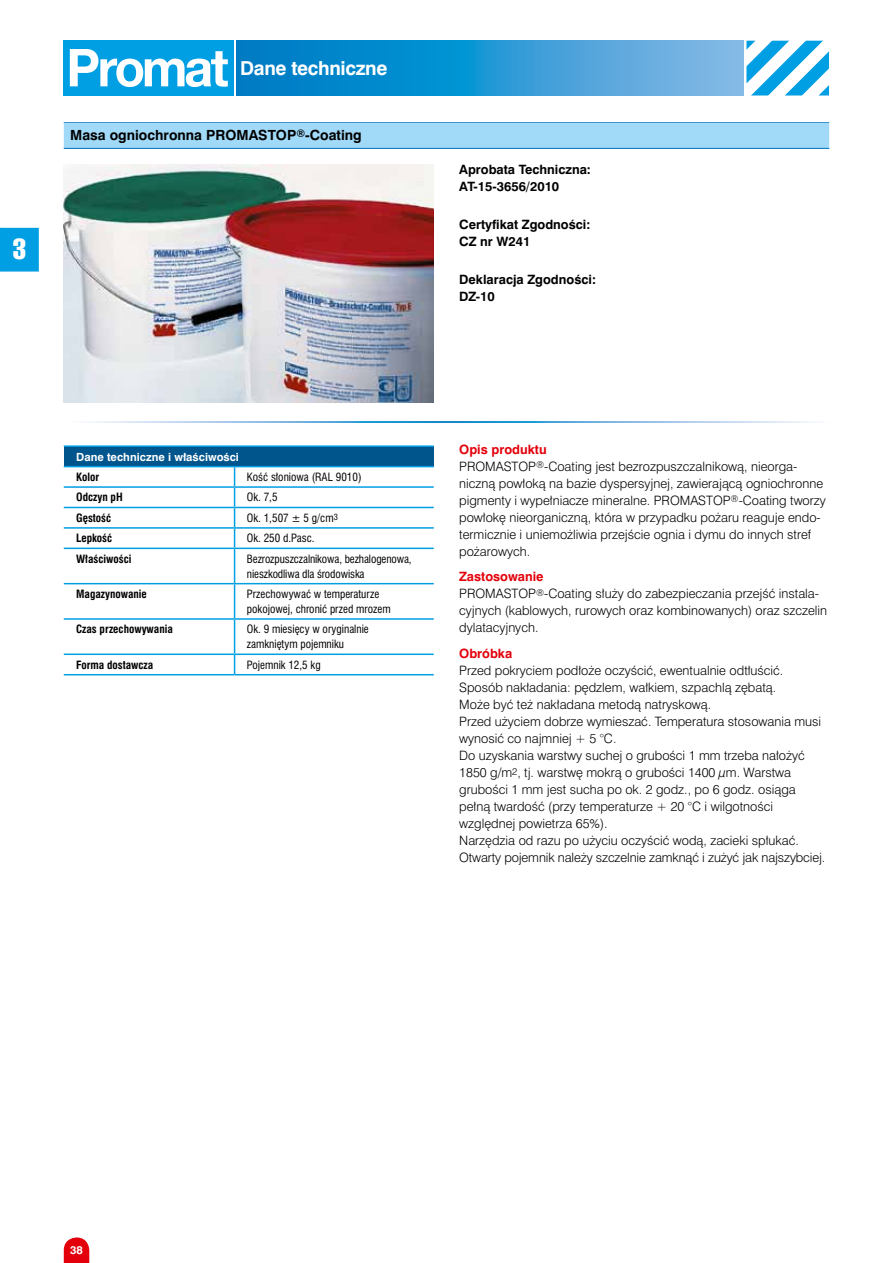
<style>
.page{position:relative;width:893px;height:1263px;background:#fff}
.page>*{position:absolute;margin:0;border:0;box-sizing:border-box;transform-origin:0 0}
.t1{font:24px "Swis 911 Cm PL";color:#fff}
.t2{font:700 18px "Swis 721 PL";letter-spacing:-.02em;color:#fff}
.t3{font:700 13.05px "Swis 721 PL";color:#000}
.t4{font:12px/17px "Swis 721 Lt PL";color:#000}
.t5{font:700 12px/17px "Swis 721 PL";color:#000}
.t6{font:700 12px "Swis 721 PL";color:#e3000b}
.t7{font:10.5px/14.9px "Swis 721 Cn PL";color:#000}
.t8{font:700 10.5px "Swis 721 Cn PL";color:#000}
.t9{font:700 10.5px "Swis 721 PL";color:#fff}
</style>
<div class="page">
<hr style="left:64px;top:122px;width:765px;height:1px;background:#0074be">
<div style="left:64px;top:123px;width:765px;height:26px;background:#a1daf8"></div>
<hr style="left:64px;top:148px;width:765px;height:1px;background:#0074be">
<div style="left:64px;top:446px;width:370px;height:21px;background:#00558d"></div>
<hr style="left:64px;top:445px;width:171px;height:2px;background:#009ee3">
<hr style="left:235px;top:445px;width:199px;height:2px;background:#009ee3">
<hr style="left:64px;top:466px;width:171px;height:1px;background:#009ee3">
<hr style="left:235px;top:466px;width:199px;height:1px;background:#009ee3">
<hr style="left:64px;top:486px;width:171px;height:2px;background:#009ee3">
<hr style="left:235px;top:486px;width:199px;height:2px;background:#009ee3">
<hr style="left:64px;top:507px;width:171px;height:1px;background:#009ee3">
<hr style="left:235px;top:507px;width:199px;height:1px;background:#009ee3">
<hr style="left:64px;top:527px;width:171px;height:2px;background:#009ee3">
<hr style="left:235px;top:527px;width:199px;height:2px;background:#009ee3">
<svg style="left:234px;top:467px;width:1px;height:81px"></svg>
<hr style="left:64px;top:548px;width:171px;height:1px;background:#009ee3">
<hr style="left:235px;top:548px;width:199px;height:1px;background:#009ee3">
<hr style="left:234px;top:549px;width:1px;height:34px;background:#009ee3">
<hr style="left:64px;top:583px;width:171px;height:1px;background:#009ee3">
<hr style="left:235px;top:583px;width:199px;height:1px;background:#009ee3">
<hr style="left:234px;top:584px;width:1px;height:34px;background:#009ee3">
<hr style="left:64px;top:618px;width:171px;height:2px;background:#009ee3">
<hr style="left:235px;top:618px;width:199px;height:2px;background:#009ee3">
<hr style="left:234px;top:620px;width:1px;height:33px;background:#009ee3">
<hr style="left:64px;top:653px;width:171px;height:2px;background:#009ee3">
<hr style="left:235px;top:653px;width:199px;height:2px;background:#009ee3">
<svg style="left:234px;top:655px;width:1px;height:19px"></svg>
<hr style="left:64px;top:674px;width:171px;height:1px;background:#009ee3">
<hr style="left:235px;top:674px;width:199px;height:1px;background:#009ee3">
<img style="left:64px;top:164px;width:370px;height:239px">
<svg style="left:236px;top:40px;width:493px;height:56px;background:#2b97d4"></svg>
<svg style="left:729px;top:40px;width:100px;height:56px"></svg>
<div style="left:64px;top:40px;width:170px;height:56px;background:#009ee3"></div>
<svg style="left:70px;top:49px;width:158px;height:38px"></svg>
<svg style="left:64px;top:1237px;width:25px;height:26px"></svg>
<div style="left:0;top:228px;width:39px;height:44px;background:#009ee3"></div>
<h1 class="t1" style="left:13px;top:233px;width:15px">3</h1>
<h2 class="t2" style="left:240px;top:56px;width:149px">Dane techniczne</h2>
<p class="t3" style="left:70px;top:126px;width:293px">Masa ogniochronna PROMASTOP<sup>®</sup>-Coating</p>
<p class="t5" style="left:459px;top:161px;width:133px">Aprobata Techniczna:<br>AT-15-3656/2010</p>
<p class="t5" style="left:459px;top:216px;width:133px">Certyfikat Zgodności:<br>CZ nr W241</p>
<p class="t5" style="left:459px;top:271px;width:138px">Deklaracja Zgodności:<br>DZ-10</p>
<p class="t9" style="left:76px;top:450px;width:164px">Dane techniczne i właściwości</p>
<p class="t8" style="left:76px;top:470px;width:25px">Kolor</p>
<p class="t7" style="left:247px;top:470px;width:116px">Kość słoniowa (RAL 9010)</p>
<p class="t8" style="left:76px;top:491px;width:48px">Odczyn pH</p>
<p class="t7" style="left:247px;top:490px;width:32px">Ok. 7,5</p>
<p class="t8" style="left:76px;top:511px;width:37px">Gęstość</p>
<p class="t7" style="left:247px;top:510px;width:92px">Ok. 1,507 ± 5 g/cm<sup>3</sup></p>
<p class="t8" style="left:76px;top:532px;width:38px">Lepkość</p>
<p class="t7" style="left:247px;top:531px;width:69px">Ok. 250 d.Pasc.</p>
<p class="t8" style="left:76px;top:552px;width:57px">Właściwości</p>
<p class="t7" style="left:247px;top:551px;width:166px">Bezrozpuszczalnikowa, bezhalogenowa, nieszkodliwa dla środowiska</p>
<p class="t8" style="left:76px;top:587px;width:72px">Magazynowanie</p>
<p class="t7" style="left:247px;top:587px;width:145px">Przechowywać w temperaturze pokojowej, chronić przed mrozem</p>
<p class="t8" style="left:76px;top:623px;width:98px">Czas przechowywania</p>
<p class="t7" style="left:247px;top:622px;width:123px">Ok. 9 miesięcy w oryginalnie zamkniętym pojemniku</p>
<p class="t8" style="left:76px;top:658px;width:78px">Forma dostawcza</p>
<p class="t7" style="left:247px;top:657px;width:75px">Pojemnik 12,5 kg</p>
<p class="t6" style="left:459px;top:441px;width:89px">Opis produktu</p>
<p class="t4" style="left:459px;top:457px;width:368px">PROMASTOP<sup>®</sup>-Coating jest bezrozpuszczalnikową, nieorga&shy;niczną powłoką na bazie dyspersyjnej, zawierającą ogniochronne pigmenty i wypełniacze mineralne. PROMASTOP<sup>®</sup>-Coating tworzy powłokę nieorganiczną, która w przypadku pożaru reaguje endo&shy;termicznie i uniemożliwia przejście ognia i dymu do innych stref pożarowych.</p>
<p class="t6" style="left:459px;top:569px;width:86px">Zastosowanie</p>
<p class="t4" style="left:459px;top:585px;width:369px">PROMASTOP<sup>®</sup>-Coating służy do zabezpieczania przejść instala&shy;cyjnych (kablowych, rurowych oraz kombinowanych) oraz szczelin dylatacyjnych.</p>
<p class="t6" style="left:459px;top:645px;width:55px">Obróbka</p>
<p class="t4" style="left:459px;top:662px;width:367px">Przed pokryciem podłoże oczyścić, ewentualnie odtłuścić.<br>Sposób nakładania: pędzlem, wałkiem, szpachlą zębatą.<br>Może być też nakładana metodą natryskową.<br>Przed użyciem dobrze wymieszać. Temperatura stosowania musi wynosić co najmniej + 5 °C.<br>Do uzyskania warstwy suchej o grubości 1 mm trzeba nałożyć 1850 g/m<sup>2</sup>, tj. warstwę mokrą o grubości 1400 μm. Warstwa grubości 1 mm jest sucha po ok. 2 godz., po 6 godz. osiąga pełną twardość (przy temperaturze + 20 °C i wilgotności względnej powietrza 65%).<br>Narzędzia od razu po użyciu oczyścić wodą, zacieki spłukać.<br>Otwarty pojemnik należy szczelnie zamknąć i zużyć jak najszybciej.</p>
<p class="t9" style="left:70px;top:1243px;width:14px">38</p>
</div>
